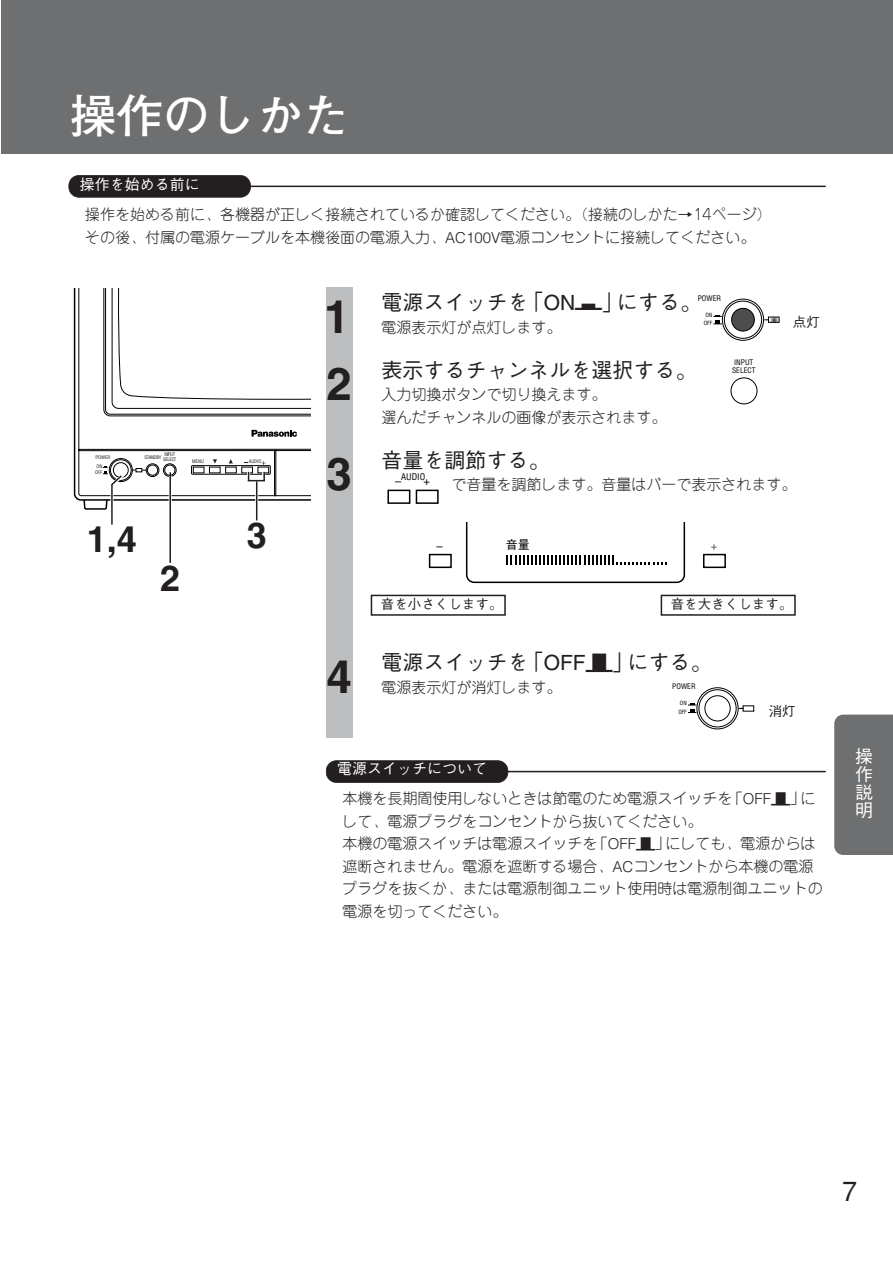
<style>
.page{position:relative;width:893px;height:1262px;background:#fff}
.page>*{position:absolute;margin:0;border:0;box-sizing:border-box;transform-origin:0 0}
.t1{font:700 46.5px "Futo Go B101";color:#fff}
.t2{font:700 45.6px "Helvetica";color:#231f20}
.t3{font:700 36px "Helvetica";color:#231f20}
.t4{font:500 27px "Gothic BBB";color:#231f20}
.t5{font:500 21px "Gothic BBB";color:#231f20}
.t6{font:500 18px/18px "Gothic BBB";color:#fff;text-align:justify}
.t7{font:300 15px/22.5px "Jun 101";color:#231f20}
.t8{font:500 15px "Gothic BBB";color:#fff}
.t9{font:500 13.5px "Gothic BBB";color:#231f20}
.t10{font:500 12px "Gothic BBB";color:#000}
.t11{font:11.25px "Helvetica";color:#000}
.t12{font:11.25px "Helvetica";color:#4d4d4d}
.t13{font:condensed 9px "Helvetica";color:#000}
.t14{font:condensed 7.5px/7.5px "Helvetica";color:#000}
.t15{font:condensed 5.7px/8.2px "Helvetica";color:#000}
.t16{font:condensed 4.8px/4.5px "Helvetica";letter-spacing:-.075em;color:#231f20}
.s1{font-family:"Gothic BBB";font-weight:500}
.s2{font-family:"Helvetica"}
.s3{font-family:"Helvetica";font-weight:400}
.s4{font-family:"L204";font-weight:400}
</style>
<div class="page">
<div style="left:1px;top:0;width:891px;height:153px;background:#6d6f71"></div>
<div style="left:834px;top:714px;width:58px;height:141px;background:#6d6f71"></div>
<svg style="left:74px;top:289px;width:237px;height:211px"></svg>
<svg style="left:78px;top:289px;width:233px;height:207px"></svg>
<svg style="left:251px;top:430px;width:46px;height:7px"></svg>
<svg style="left:79px;top:449px;width:232px;height:2px"></svg>
<div style="left:274px;top:450px;width:2px;height:46px;border:1px solid #000"></div>
<div style="left:191px;top:465px;width:79px;height:9px;border:1px solid #000"></div>
<div style="left:163px;top:463px;width:13px;height:14px;border:1px solid #000;border-radius:50%"></div>
<div style="left:164px;top:464px;width:11px;height:11px;border:1px solid #000;border-radius:50%"></div>
<div style="left:146px;top:463px;width:13px;height:14px;border:1px solid #000;border-radius:50%"></div>
<div style="left:147px;top:464px;width:11px;height:11px;border:1px solid #000;border-radius:50%"></div>
<svg style="left:82px;top:498px;width:26px;height:12px"></svg>
<div style="left:326px;top:288px;width:26px;height:450px;background:#bcbec0"></div>
<div style="left:326px;top:760px;width:182px;height:22px;background:#231f20;border-radius:10px"></div>
<div style="left:326px;top:760px;width:182px;height:23px;border:2px solid #231f20;border-radius:10px"></div>
<hr style="left:504px;top:771px;width:321px;height:1px;background:#231f20">
<div style="left:69px;top:175px;width:181px;height:22px;background:#231f20;border-radius:10px"></div>
<div style="left:68px;top:175px;width:183px;height:23px;border:2px solid #231f20;border-radius:10px"></div>
<hr style="left:210px;top:186px;width:615px;height:1px;background:#231f20">
<svg style="left:387px;top:489px;width:52px;height:15px"></svg>
<div style="left:370px;top:594px;width:136px;height:21px;border:2px solid #231f20"></div>
<div style="left:660px;top:594px;width:135px;height:21px;border:2px solid #231f20"></div>
<svg style="left:466px;top:522px;width:219px;height:61px"></svg>
<div style="left:429px;top:554px;width:23px;height:14px;background:#fff;border:2px solid #000"></div>
<div style="left:703px;top:554px;width:23px;height:14px;background:#fff;border:2px solid #000"></div>
<div style="left:722px;top:299px;width:42px;height:42px;border:1px solid #000;border-radius:50%"></div>
<div style="left:724px;top:301px;width:37px;height:37px;border:1px solid #000;border-radius:50%"></div>
<div style="left:731px;top:308px;width:23px;height:23px;background:#4d4d4d;border:1px solid #000;border-radius:50%"></div>
<svg style="left:713px;top:315px;width:9px;height:9px"></svg>
<svg style="left:763px;top:316px;width:16px;height:7px"></svg>
<div style="left:696px;top:687px;width:42px;height:42px;border:1px solid #000;border-radius:50%"></div>
<div style="left:698px;top:689px;width:38px;height:38px;border:1px solid #000;border-radius:50%"></div>
<svg style="left:704px;top:695px;width:50px;height:26px"></svg>
<svg style="left:688px;top:703px;width:8px;height:10px"></svg>
<div style="left:730px;top:377px;width:27px;height:27px;border:1px solid #000;border-radius:50%"></div>
<hr style="left:110px;top:485px;width:3px;height:43px;background:#fff">
<hr style="left:111px;top:484px;width:2px;height:40px;background:#231f20">
<hr style="left:169px;top:476px;width:3px;height:40px;background:#fff">
<hr style="left:169px;top:472px;width:2px;height:91px;background:#231f20">
<hr style="left:255px;top:482px;width:3px;height:26px;background:#fff">
<svg style="left:192px;top:459px;width:77px;height:23px"></svg>
<hr style="left:256px;top:481px;width:1px;height:39px;background:#231f20">
<svg style="left:103px;top:458px;width:44px;height:30px"></svg>
<h1 class="t1" style="left:70px;top:98px;width:280px">操作のしかた</h1>
<p class="t8" style="left:80px;top:178px;width:122px">操作を始める前に</p>
<p class="t7" style="left:85px;top:205px;width:688px">操作を始める前に、各機器が正しく接続されているか確認してください。（接続のしかた<span class="s1">→</span>14ページ）その後、付属の電源ケーブルを本機後面の電源入力、<span class="s2">AC100V</span>電源コンセントに接続してください。</p>
<h2 class="t2" style="left:324px;top:300px;width:27px">1</h2>
<h3 class="t5" style="left:381px;top:294px;width:321px">電源スイッチを「<span class="s3">ON</span><span class="s4">;</span>」にする。</h3>
<p class="t7" style="left:381px;top:318px;width:182px">電源表示灯が点灯します。</p>
<p class="t14" style="left:697px;top:295px;width:25px">POWER</p>
<p class="t15" style="left:703px;top:311px;width:10px">ON<br>OFF</p>
<h2 class="t2" style="left:326px;top:367px;width:27px">2</h2>
<h3 class="t5" style="left:381px;top:362px;width:317px">表示するチャンネルを選択する。</h3>
<p class="t7" style="left:381px;top:385px;width:287px">入力切換ボタンで切り換えます。<br>選んだチャンネルの画像が表示されます。</p>
<p class="t14" style="left:732px;top:359px;width:25px">INPUT<br>SELECT</p>
<p class="t9" style="left:793px;top:317px;width:28px">点灯</p>
<p class="t16" style="left:95px;top:456px;width:16px">POWER</p>
<p class="t16" style="left:144px;top:456px;width:18px">STANDBY</p>
<p class="t16" style="left:163px;top:452px;width:15px">INPUT<br>SELECT</p>
<p class="t16" style="left:95px;top:463px;width:9px;line-height:6.4px">ON<br>OFF</p>
<p class="t16" style="left:192px;top:460px;width:14px">MENU</p>
<p class="t16" style="left:249px;top:459px;width:14px">AUDIO</p>
<h3 class="t3" style="left:87px;top:526px;width:52px">1,4</h3>
<h3 class="t3" style="left:160px;top:565px;width:22px">2</h3>
<h3 class="t3" style="left:247px;top:522px;width:22px">3</h3>
<h2 class="t2" style="left:326px;top:457px;width:27px">3</h2>
<h3 class="t5" style="left:381px;top:452px;width:170px">音量を調節する。</h3>
<p class="t13" style="left:401px;top:473px;width:25px">AUDIO</p>
<p class="t11" style="left:395px;top:477px;width:36px">– +</p>
<p class="t7" style="left:451px;top:475px;width:346px">で音量を調節します。音量はバーで表示されます。</p>
<p class="t11" style="left:436px;top:541px;width:8px">–</p>
<p class="t10" style="left:505px;top:540px;width:25px">音量</p>
<p class="t12" style="left:710px;top:541px;width:8px">+</p>
<p class="t9" style="left:381px;top:599px;width:123px">音を小さくします。</p>
<p class="t9" style="left:670px;top:599px;width:123px">音を大きくします。</p>
<h2 class="t2" style="left:326px;top:660px;width:27px">4</h2>
<h3 class="t5" style="left:381px;top:654px;width:331px">電源スイッチを「<span class="s3">OFF</span><span class="s4">l</span>」にする。</h3>
<p class="t7" style="left:381px;top:678px;width:182px">電源表示灯が消灯します。</p>
<p class="t14" style="left:672px;top:683px;width:25px">POWER</p>
<p class="t8" style="left:337px;top:763px;width:152px">電源スイッチについて</p>
<p class="t15" style="left:678px;top:699px;width:10px">ON<br>OFF</p>
<p class="t9" style="left:768px;top:705px;width:28px">消灯</p>
<p class="t7" style="left:342px;top:789px;width:482px">本機を長期間使用しないときは節電のため電源スイッチを「<span class="s2">OFF</span><span class="s4">l</span>」にして、電源プラグをコンセントから抜いてください。<br>本機の電源スイッチは電源スイッチを「<span class="s2">OFF</span><span class="s4">l</span>」にしても、電源からは遮断されません。電源を遮断する場合、<span class="s2">AC</span>コンセントから本機の電源プラグを抜くか、または電源制御ユニット使用時は電源制御ユニットの電源を切ってください。</p>
<p class="t6" style="left:855px;top:749px;width:19px">操作説明</p>
<h3 class="t4" style="left:842px;top:1180px;width:17px">7</h3>
</div>
